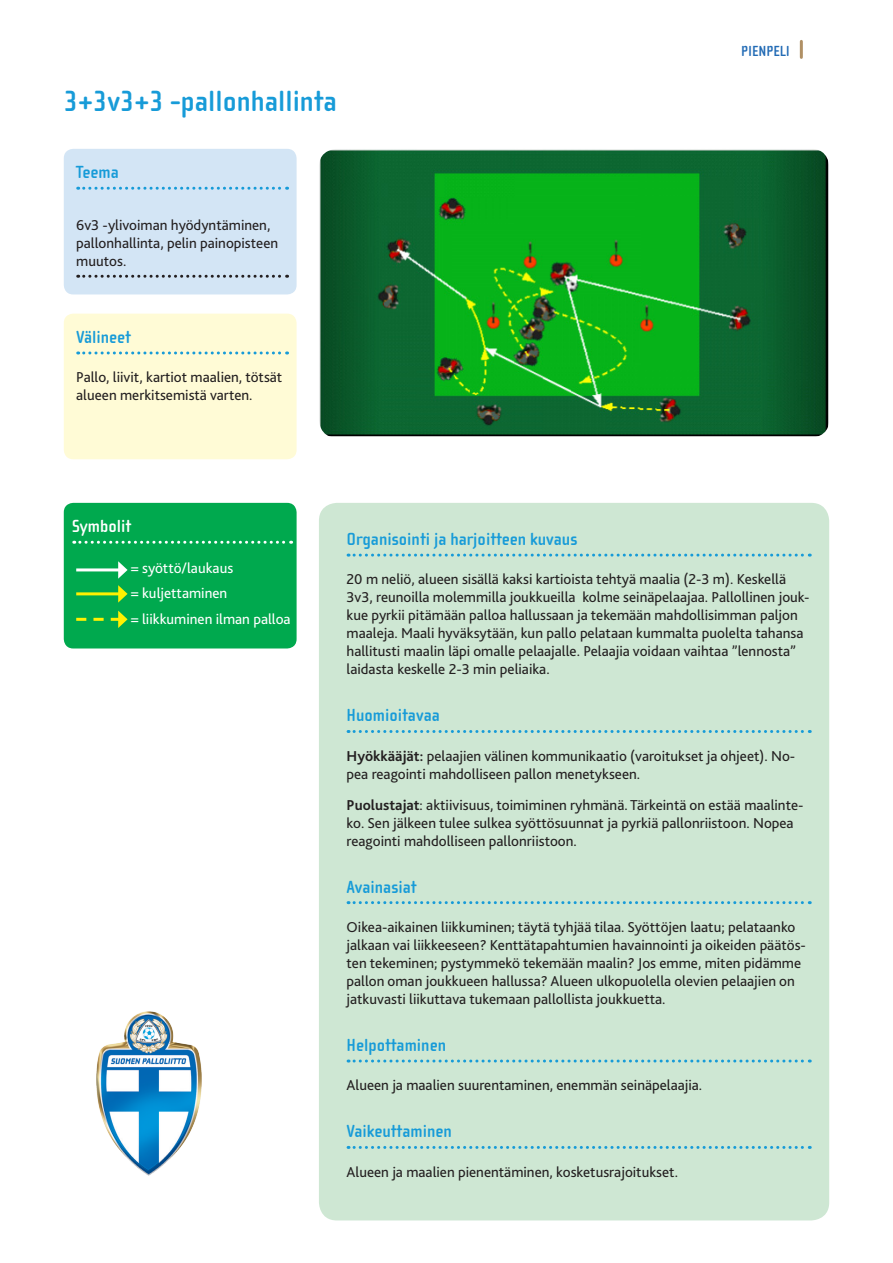
<style>
.page{position:relative;width:893px;height:1263px;background:#fff}
.page>*{position:absolute;margin:0;border:0;box-sizing:border-box;transform-origin:0 0}
.Harjoitusotsikko{font:700 30px "Cholla Sans OT";color:#179bd8}
.Harjoituslaatikko_ot{font:700 18px "Cholla Sans OT";color:#179bd8}
.Harjoituslaatikko_ot-2{font:700 18px "Cholla Sans OT";color:#fff}
.Leipäteksti{font:15px/18px "Bliss 2";color:#231f20}
.Harjoituslaatikko_ot-3{font:15px/18px "Bliss 2";color:#231f20}
.Leipäteksti-2{font:15px "Bliss 2";color:#fff}
.Sivunumero{font:700 15px "Cholla Sans OT";color:#226bb5}
.s1{font-weight:700}
</style>
<div class="page">
<div style="left:64px;top:149px;width:233px;height:145px;background:#d3e5f5;border-radius:9px"></div>
<svg style="left:78px;top:187px;width:210px;height:3px"></svg>
<svg style="left:78px;top:275px;width:210px;height:3px"></svg>
<div style="left:319px;top:503px;width:510px;height:717px;background:#cee7d3;border-radius:18px"></div>
<svg style="left:348px;top:554px;width:462px;height:3px"></svg>
<svg style="left:348px;top:730px;width:462px;height:3px"></svg>
<svg style="left:348px;top:901px;width:462px;height:3px"></svg>
<svg style="left:348px;top:1059px;width:462px;height:3px"></svg>
<svg style="left:348px;top:1146px;width:462px;height:3px"></svg>
<hr style="left:800px;top:41px;width:3px;height:16px;background:#b09065">
<div style="left:64px;top:314px;width:233px;height:145px;background:#fffbd6;border-radius:9px"></div>
<svg style="left:78px;top:351px;width:210px;height:3px"></svg>
<div style="left:64px;top:503px;width:233px;height:145px;background:#00a94e;border-radius:9px"></div>
<svg style="left:74px;top:541px;width:218px;height:3px"></svg>
<hr style="left:76px;top:568px;width:45px;height:3px;background:#fff">
<svg style="left:118px;top:561px;width:10px;height:18px"></svg>
<hr style="left:76px;top:592px;width:45px;height:3px;background:#fff101">
<svg style="left:118px;top:585px;width:10px;height:18px"></svg>
<svg style="left:76px;top:611px;width:52px;height:17px"></svg>
<img style="left:96px;top:1011px;width:106px;height:165px">
<img style="left:319px;top:149px;width:510px;height:288px">
<p class="Harjoitusotsikko" style="left:64px;top:85px;width:275px">3+3v3+3 -pallonhallinta</p>
<p class="Harjoituslaatikko_ot" style="left:76px;top:163px;width:44px">Teema</p>
<p class="Harjoituslaatikko_ot-3" style="left:76px;top:216px;width:203px">6v3 -ylivoiman hyödyntäminen, pallonhallinta, pelin painopisteen muutos.</p>
<p class="Harjoituslaatikko_ot" style="left:76px;top:327px;width:56px">Välineet</p>
<p class="Leipäteksti" style="left:76px;top:368px;width:208px">Pallo, liivit, kartiot maalien, tötsät alueen merkitsemistä varten.</p>
<p class="Sivunumero" style="left:741px;top:43px;width:50px">PIENPELI</p>
<p class="Harjoituslaatikko_ot-2" style="left:72px;top:517px;width:60px">Symbolit</p>
<p class="Leipäteksti-2" style="left:131px;top:559px;width:104px">= syöttö/laukaus</p>
<p class="Leipäteksti-2" style="left:131px;top:584px;width:98px">= kuljettaminen</p>
<p class="Leipäteksti-2" style="left:131px;top:609px;width:161px">= liikkuminen ilman palloa</p>
<p class="Harjoituslaatikko_ot" style="left:347px;top:529px;width:232px">Organisointi ja harjoitteen kuvaus</p>
<p class="Leipäteksti" style="left:347px;top:570px;width:465px">20 m neliö, alueen sisällä kaksi kartioista tehtyä maalia (2-3 m). Keskellä 3v3, reunoilla molemmilla joukkueilla kolme seinäpelaajaa. Pallollinen jouk&shy;kue pyrkii pitämään palloa hallussaan ja tekemään mahdollisimman paljon maaleja. Maali hyväksytään, kun pallo pelataan kummalta puolelta tahansa hallitusti maalin läpi omalle pelaajalle. Pelaajia voidaan vaihtaa ”lennosta” laidasta keskelle 2-3 min peliaika.</p>
<p class="Harjoituslaatikko_ot" style="left:347px;top:706px;width:95px">Huomioitavaa</p>
<p class="Leipäteksti" style="left:347px;top:746px;width:450px"><span class="s1">Hyökkääjät:</span> pelaajien välinen kommunikaatio (varoitukset ja ohjeet). No&shy;pea reagointi mahdolliseen pallon menetykseen.</p>
<p class="Leipäteksti" style="left:347px;top:795px;width:458px"><span class="s1">Puolustajat</span>: aktiivisuus, toimiminen ryhmänä. Tärkeintä on estää maalinte&shy;ko. Sen jälkeen tulee sulkea syöttösuunnat ja pyrkiä pallonriistoon. Nopea reagointi mahdolliseen pallonriistoon.</p>
<p class="Harjoituslaatikko_ot" style="left:347px;top:877px;width:72px">Avainasiat</p>
<p class="Leipäteksti" style="left:347px;top:917px;width:461px">Oikea-aikainen liikkuminen; täytä tyhjää tilaa. Syöttöjen laatu; pelataanko jalkaan vai liikkeeseen? Kenttätapahtumien havainnointi ja oikeiden päätös&shy;ten tekeminen; pystymmekö tekemään maalin? Jos emme, miten pidämme pallon oman joukkueen hallussa? Alueen ulkopuolella olevien pelaajien on jatkuvasti liikuttava tukemaan pallollista joukkuetta.</p>
<p class="Harjoituslaatikko_ot" style="left:347px;top:1035px;width:101px">Helpottaminen</p>
<p class="Leipäteksti" style="left:347px;top:1076px;width:357px">Alueen ja maalien suurentaminen, enemmän seinäpelaajia.</p>
<p class="Harjoituslaatikko_ot" style="left:347px;top:1122px;width:107px">Vaikeuttaminen</p>
<p class="Leipäteksti" style="left:347px;top:1162px;width:333px">Alueen ja maalien pienentäminen, kosketusrajoitukset.</p>
</div>
